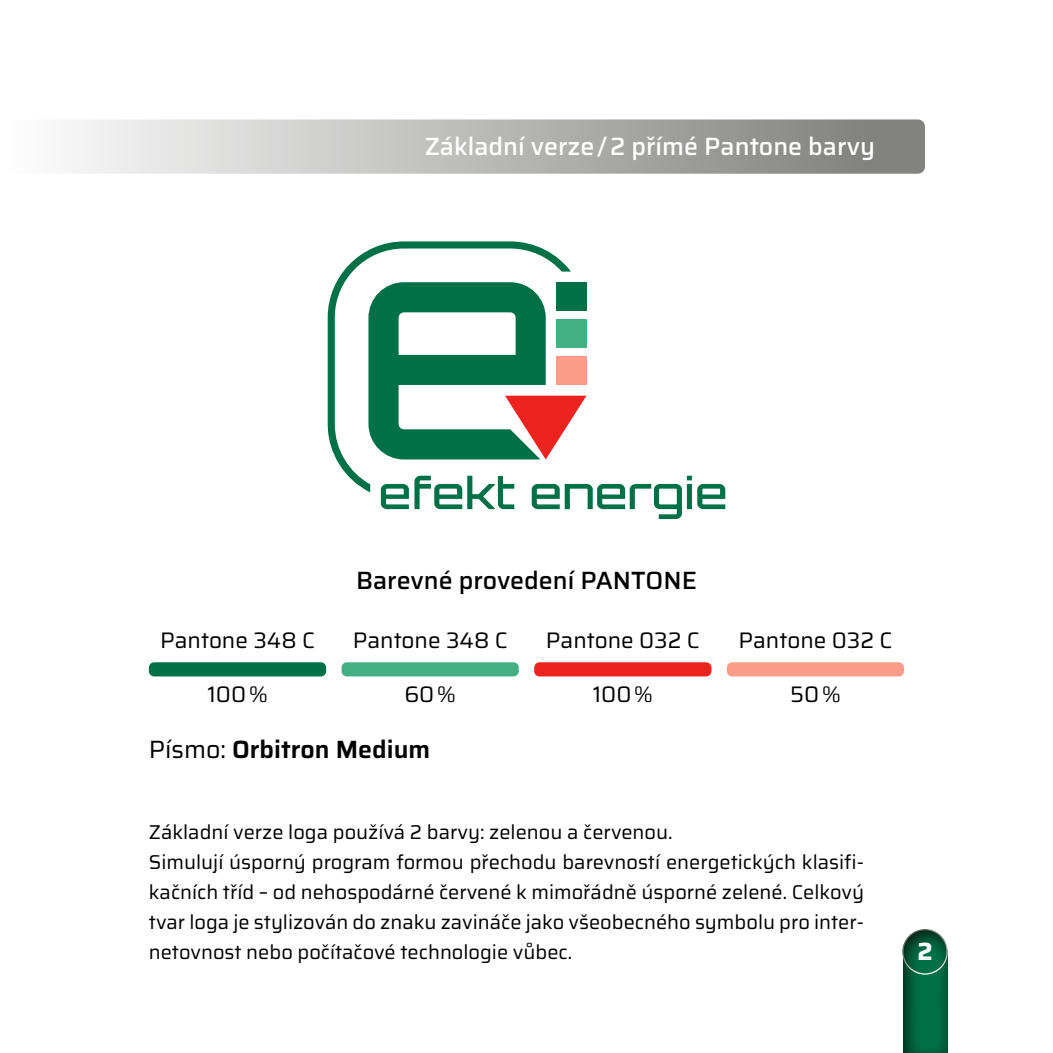
<style>
.page{position:relative;width:1053px;height:1053px;background:#fff}
.page>*{position:absolute;margin:0;border:0;box-sizing:border-box;transform-origin:0 0}
.t1{font:500 25px "Saira";color:#fff}
.t2{font:500 25px "Saira";color:#000}
.t3{font:600 25px "Saira";color:#000}
.t4{font:700 25px "Saira";color:#fff}
.t5{font:22.5px "Saira";color:#000}
.t6{font:20px/30px "Saira";color:#000}
.s1{font-weight:400}
</style>
<div class="page">
<div style="left:859px;top:894px;width:129px;height:158px;background:#000;opacity:.75"></div>
<svg style="left:571px;top:310px;width:15px;height:110px"></svg>
<div style="left:556px;top:356px;width:30px;height:29px;background:#fa9c87"></div>
<div style="left:556px;top:282px;width:30px;height:28px;background:#007046"></div>
<div style="left:556px;top:319px;width:30px;height:29px;background:#44af82"></div>
<svg style="left:328px;top:241px;width:243px;height:251px"></svg>
<svg style="left:381px;top:475px;width:133px;height:34px"></svg>
<svg style="left:531px;top:475px;width:194px;height:44px"></svg>
<svg style="left:72px;top:119px;width:852px;height:55px;background:#b8b8b7"></svg>
<div style="left:149px;top:662px;width:177px;height:14px;background:#007046;border-radius:5px"></div>
<div style="left:341px;top:662px;width:177px;height:14px;background:#44af82;border-radius:5px"></div>
<div style="left:534px;top:662px;width:177px;height:14px;background:#ee221e;border-radius:5px"></div>
<div style="left:726px;top:662px;width:178px;height:14px;background:#fa9c87;border-radius:5px"></div>
<p class="t1" style="left:424px;top:127px;width:452px">Základní verze/2 přímé Pantone barvy</p>
<p class="t2" style="left:356px;top:561px;width:342px">Barevné provedení PANTONE</p>
<p class="t5" style="left:160px;top:623px;width:156px">Pantone 348 C</p>
<p class="t5" style="left:207px;top:677px;width:62px">100%</p>
<p class="t5" style="left:404px;top:677px;width:53px">60%</p>
<p class="t5" style="left:592px;top:677px;width:62px">100%</p>
<p class="t5" style="left:352px;top:623px;width:156px">Pantone 348 C</p>
<p class="t5" style="left:545px;top:623px;width:155px">Pantone 032 C</p>
<p class="t3" style="left:149px;top:730px;width:283px"><span class="s1">Písmo:</span> Orbitron Medium</p>
<p class="t5" style="left:738px;top:623px;width:155px">Pantone 032 C</p>
<p class="t5" style="left:790px;top:677px;width:52px">50%</p>
<p class="t6" style="left:149px;top:816px;width:716px">Základní verze loga používá 2 barvy: zelenou a červenou.<br>Simulují úsporný program formou přechodu barevností energetických klasifi&shy;kačních tříd – od nehospodárné červené k mimořádně úsporné zelené. Celkový tvar loga je stylizován do znaku zavináče jako všeobecného symbolu pro inter&shy;netovnost nebo počítačové technologie vůbec.</p>
<p class="t4" style="left:917px;top:932px;width:17px">2</p>
</div>
